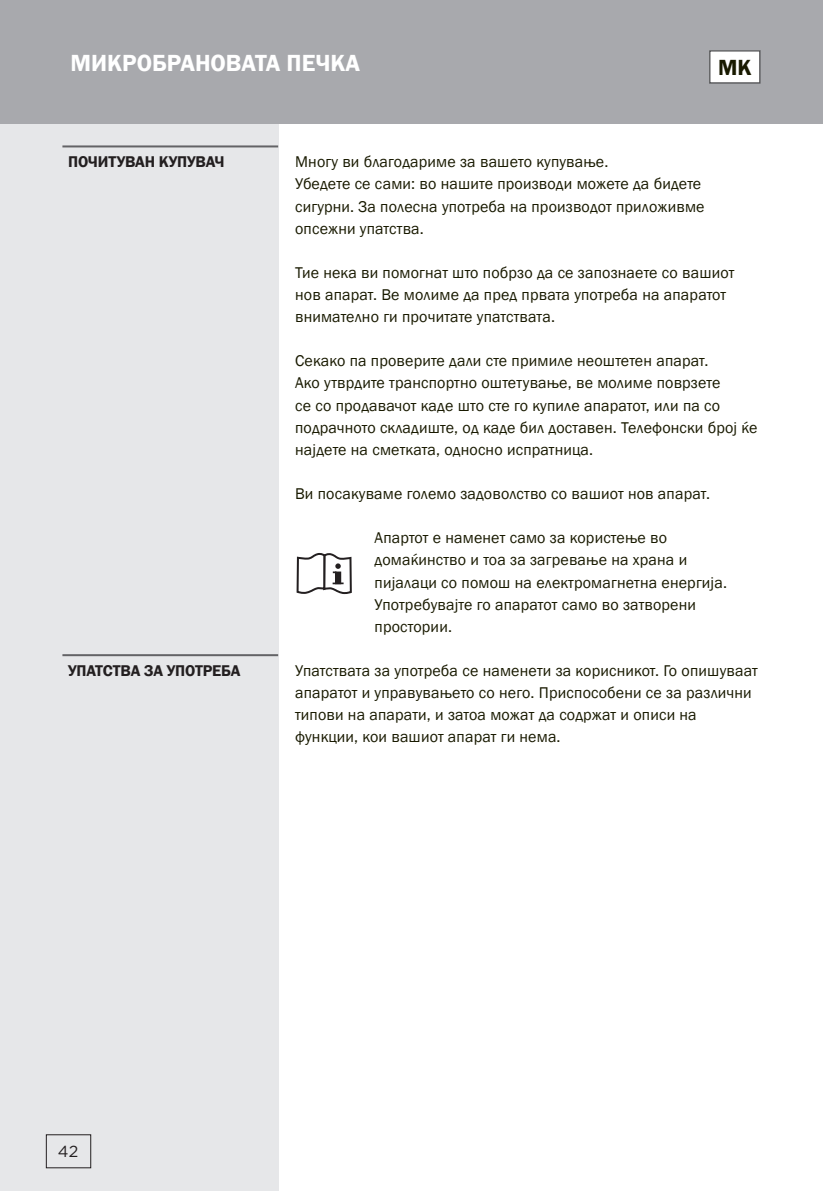
<style>
.page{position:relative;width:823px;height:1191px;background:#fff}
.page>*{position:absolute;margin:0;border:0;box-sizing:border-box;transform-origin:0 0}
.naslov_1{font:600 24px "Franklin Gothic";color:#fff}
.besedilo{font:600 22.6px "Franklin Gothic";color:#191a00}
.besedilo-2{font:16px/22.2px "Franklin Gothic";letter-spacing:.01em;color:#191a00}
.naslov_2a{font:600 16px "Franklin Gothic";letter-spacing:-.01em;color:#231f20}
.pagina{font:16px "Gotham";color:#231f20}
</style>
<div class="page">
<div style="left:0;top:0;width:278px;height:1191px;background:#e6e7e9"></div>
<svg style="left:296px;top:553px;width:55px;height:41px"></svg>
<hr style="left:62px;top:145px;width:216px;height:2px;background:#636366">
<div style="left:0;top:0;width:822px;height:123px;background:#a8a9ad"></div>
<div style="left:709px;top:51px;width:50px;height:32px;background:#fff"></div>
<div style="left:708px;top:50px;width:52px;height:34px;border:1px solid #57585a"></div>
<hr style="left:62px;top:654px;width:216px;height:2px;background:#636366">
<div style="left:46px;top:1134px;width:45px;height:34px;border:1px solid #231f20"></div>
<p class="naslov_1" style="left:70px;top:48px;width:291px">МИКРОБРАНОВАТА ПЕЧКА</p>
<p class="besedilo" style="left:717px;top:53px;width:35px">MK</p>
<p class="naslov_2a" style="left:68px;top:152px;width:158px">ПОЧИТУВАН КУПУВАЧ</p>
<p class="naslov_2a" style="left:68px;top:661px;width:174px">УПАТСТВА ЗА УПОТРЕБА</p>
<p class="besedilo-2" style="left:295px;top:151px;width:314px">Многу ви благодариме за вашето купување.</p>
<p class="besedilo-2" style="left:295px;top:173px;width:411px">Убедете се сами: во нашите производи можете да бидете сигурни. За полесна употреба на производот приложивме опсежни упатства.</p>
<p class="besedilo-2" style="left:295px;top:262px;width:440px">Тие нека ви помогнат што побрзо да се запознаете со вашиот нов апарат. Ве молиме да пред првата употреба на апаратот внимателно ги прочитате упатствата.</p>
<p class="besedilo-2" style="left:295px;top:350px;width:414px">Секако па проверите дали сте примиле неоштетен апарат.</p>
<p class="besedilo-2" style="left:295px;top:372px;width:463px">Ако утврдите транспортно оштетување, ве молиме поврзете<br>се со продавачот каде што сте го купиле апаратот, или па со подрачното складиште, од каде бил доставен. Телефонски број ќе најдете на сметката, односно испратница.</p>
<p class="besedilo-2" style="left:295px;top:483px;width:416px">Ви посакуваме големо задоволство со вашиот нов апарат.</p>
<p class="besedilo-2" style="left:374px;top:527px;width:354px">Апартот е наменет само за користење во домаќинство и тоа за загревање на храна и пијалаци со помош на електромагнетна енергија.<br>Употребувајте го апаратот само во затворени простории.</p>
<p class="besedilo-2" style="left:295px;top:660px;width:464px">Упатствата за употреба се наменети за корисникот. Го опишуваат апаратот и управувањето со него. Приспособени се за различни типови на апарати, и затоа можат да содржат и описи на функции, кои вашиот апарат ги нема.</p>
<p class="pagina" style="left:58px;top:1140px;width:22px">42</p>
</div>
